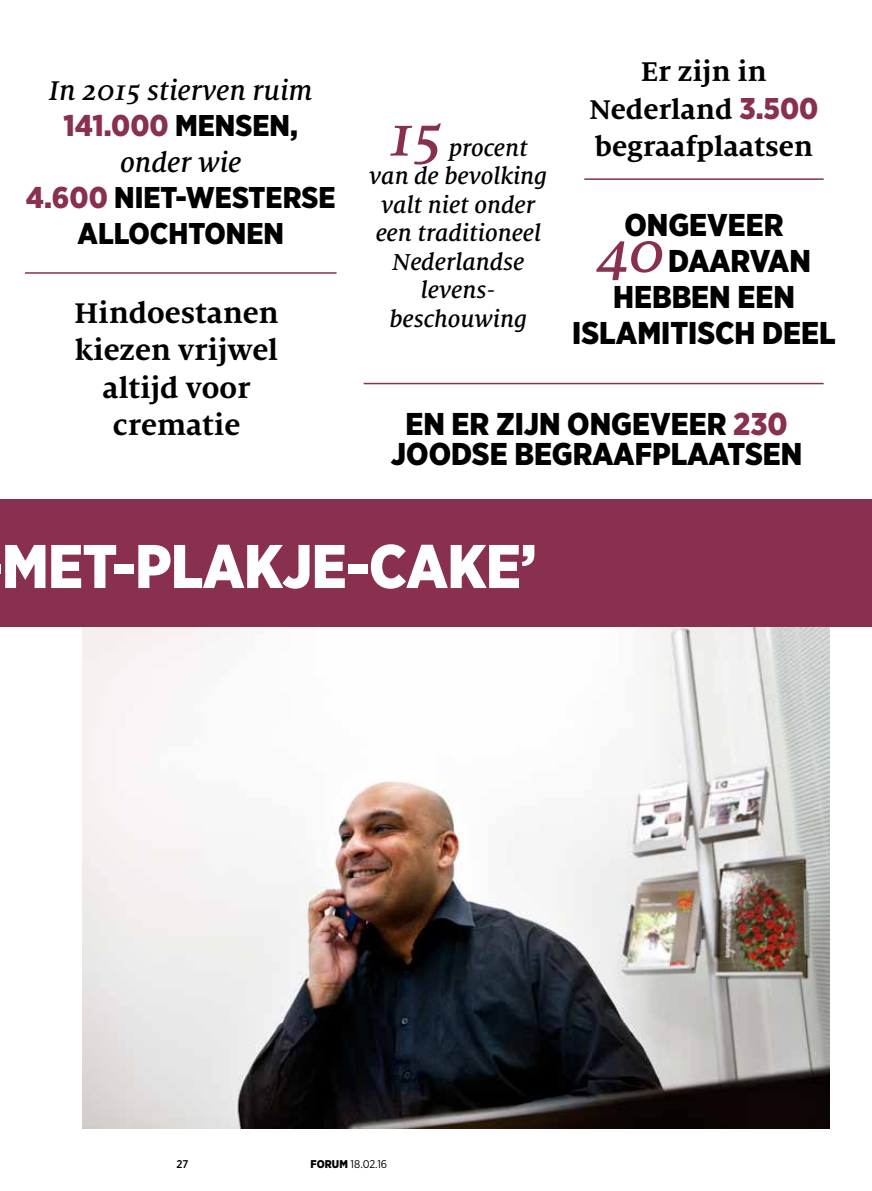
<style>
.page{position:relative;width:872px;height:1191px;background:#fff}
.page>*{position:absolute;margin:0;border:0;box-sizing:border-box;transform-origin:0 0}
.t1{font:900 61.5px "Gotham Narrow";letter-spacing:-.01em;color:#fff}
.t2{font:italic 500 61.5px "Milo Serif Pro";color:#893050}
.t3{font:900 31.5px/36px "Gotham Narrow";color:#000;text-align:center}
.t4{font:700 31.5px/37.5px "Milo Serif Pro";color:#000;text-align:center}
.t5{font:700 30px/37.5px "Milo Serif Pro";color:#000;text-align:center}
.t6{font:900 30px/36px "Gotham Narrow";color:#000;text-align:center}
.t7{font:italic 500 30px "Milo Serif Pro";color:#000}
.t8{font:900 30px "Gotham Narrow";color:#893050}
.t9{font:italic 500 25.5px "Milo Serif Pro";color:#000}
.t10{font:11.25px "Gotham Narrow";color:#000}
.t11{font:500 11.25px "Gotham Narrow";color:#000}
.s1{color:#000}
.s2{color:#893050}
.s3{font-family:"Gotham Narrow";font-weight:900;color:#893050}
.s4{font-family:"Milo Serif Pro";font-weight:500;font-style:italic;font-size:61.5px;color:#893050}
.s5{font-weight:900}
</style>
<div class="page">
<img style="left:82px;top:627px;width:747px;height:501px">
<hr style="left:364px;top:383px;width:459px;height:1px;background:#893050">
<hr style="left:584px;top:178px;width:239px;height:2px;background:#893050">
<hr style="left:25px;top:272px;width:311px;height:2px;background:#893050">
<div style="left:0;top:499px;width:872px;height:128px;background:#893050"></div>
<p class="t7" style="left:49px;top:74px;width:265px">In 2015 stierven ruim</p>
<p class="t8" style="left:64px;top:106px;width:236px">141.000 <span class="s1">MENSEN,</span></p>
<p class="t7" style="left:120px;top:146px;width:123px">onder wie</p>
<p class="t6" style="left:26px;top:179px;width:311px"><span class="s2">4.600</span> NIET-WESTERSE<br>ALLOCHTONEN</p>
<p class="t4" style="left:74px;top:293px;width:206px">Hindoestanen kiezen vrijwel altijd voor crematie</p>
<h1 class="t2" style="left:389px;top:101px;width:55px">15</h1>
<p class="t9" style="left:449px;top:133px;width:81px">procent</p>
<p class="t9" style="left:369px;top:162px;width:180px">van de bevolking</p>
<p class="t9" style="left:381px;top:190px;width:156px">valt niet onder</p>
<p class="t9" style="left:376px;top:219px;width:167px">een traditioneel</p>
<p class="t9" style="left:392px;top:247px;width:134px">Nederlandse</p>
<p class="t9" style="left:421px;top:276px;width:76px">levens-</p>
<p class="t9" style="left:389px;top:304px;width:139px">beschouwing</p>
<p class="t5" style="left:589px;top:53px;width:230px">Er zijn in<br>Nederland <span class="s3">3.500 </span>begraafplaatsen</p>
<p class="t3" style="left:572px;top:206px;width:265px">ONGEVEER<br><span class="s4">40</span>DAARVAN<br>HEBBEN EEN<br>ISLAMITISCH DEEL</p>
<p class="t3" style="left:391px;top:408px;width:413px;line-height:30px">EN ER ZIJN ONGEVEER <span class="s2">230<br></span>JOODSE BEGRAAFPLAATSEN</p>
<h1 class="t1" style="left:2px;top:526px;width:536px">MET-PLAKJE-CAKE’</h1>
<p class="t11" style="left:176px;top:1156px;width:13px">27</p>
<p class="t10" style="left:310px;top:1156px;width:78px"><span class="s5">FORUM</span> 18.02.16</p>
</div>
